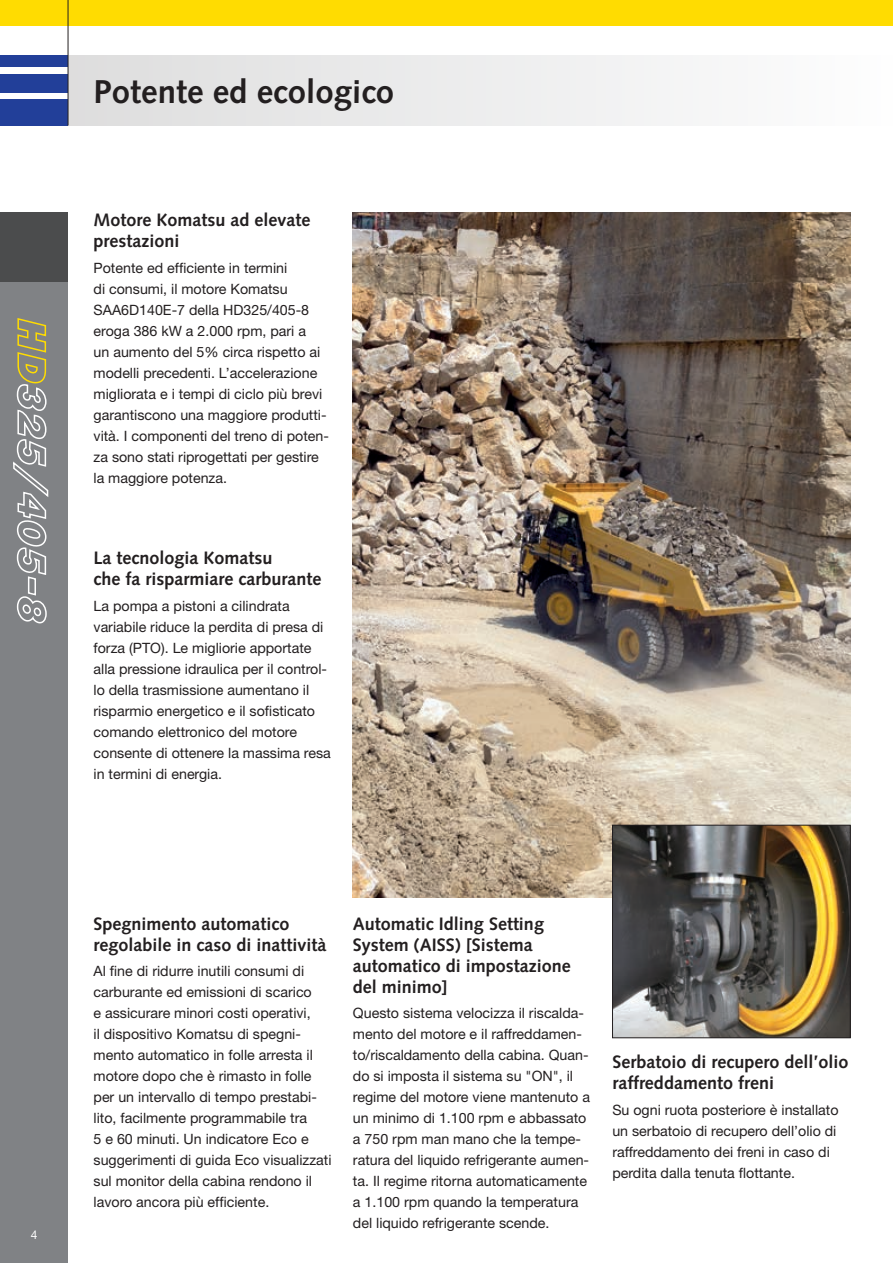
<style>
.page{position:relative;width:893px;height:1263px;background:#fff}
.page>*{position:absolute;margin:0;border:0;box-sizing:border-box;transform-origin:0 0}
.t1{font:700 33px "Syntax LTCE";color:#231f20}
.t2{font:700 18px/21px "Syntax LTCE";color:#231f20}
.t3{font:14.25px/21px "Helvetica Neue LT Pro";color:#231f20}
.t4{font:12px "Helvetica Neue LT Pro";color:#fff}
</style>
<div class="page">
<img style="left:353px;top:213px;width:497px;height:684px">
<div style="left:0;top:213px;width:68px;height:1050px;background:#808285"></div>
<div style="left:0;top:99px;width:68px;height:26px;background:#223f99"></div>
<div style="left:0;top:74px;width:68px;height:18px;background:#223f99"></div>
<div style="left:0;top:55px;width:68px;height:12px;background:#223f99"></div>
<div style="left:0;top:0;width:893px;height:26px;background:#ffdc01"></div>
<div style="left:0;top:213px;width:68px;height:69px;background:#4b4c4d"></div>
<div style="left:68px;top:55px;width:825px;height:70px;background:linear-gradient(to right,#ddddde,#fdfdfe)"></div>
<hr style="left:68px;top:0;width:1px;height:125px;background:#231f20">
<img style="left:614px;top:827px;width:234px;height:209px">
<div style="left:612px;top:825px;width:238px;height:213px;border:1px solid #231f20"></div>
<svg style="left:13px;top:318px;width:36px;height:306px"></svg>
<p class="t4" style="left:31px;top:1227px;width:8px">4</p>
<h1 class="t1" style="left:94px;top:73px;width:302px">Potente ed ecologico</h1>
<p class="t2" style="left:94px;top:210px;width:218px">Motore Komatsu ad elevate prestazioni</p>
<p class="t3" style="left:94px;top:257px;width:237px">Potente ed efficiente in termini<br>di consumi, il motore Komatsu SAA6D140E-7 della HD325/405-8 eroga 386 kW a 2.000 rpm, pari a<br>un aumento del 5% circa rispetto ai modelli precedenti. L’accelerazione migliorata e i tempi di ciclo più brevi garantiscono una maggiore produtti&shy;vità. I componenti del treno di poten&shy;za sono stati riprogettati per gestire la maggiore potenza.</p>
<p class="t2" style="left:94px;top:548px;width:229px">La tecnologia Komatsu<br>che fa risparmiare carburante</p>
<p class="t3" style="left:94px;top:595px;width:239px">La pompa a pistoni a cilindrata variabile riduce la perdita di presa di forza (PTO). Le migliorie apportate alla pressione idraulica per il control&shy;lo della trasmissione aumentano il risparmio energetico e il sofisticato comando elettronico del motore consente di ottenere la massima resa in termini di energia.</p>
<p class="t2" style="left:94px;top:913px;width:235px">Spegnimento automatico regolabile in caso di inattività</p>
<p class="t3" style="left:94px;top:960px;width:240px">Al fine di ridurre inutili consumi di carburante ed emissioni di scarico<br>e assicurare minori costi operativi,<br>il dispositivo Komatsu di spegni&shy;mento automatico in folle arresta il motore dopo che è rimasto in folle per un intervallo di tempo prestabi&shy;lito, facilmente programmabile tra<br>5 e 60 minuti. Un indicatore Eco e suggerimenti di guida Eco visualizzati sul monitor della cabina rendono il lavoro ancora più efficiente.</p>
<p class="t2" style="left:353px;top:913px;width:220px">Automatic Idling Setting<br>System (AISS) [Sistema automatico di impostazione del minimo]</p>
<p class="t3" style="left:353px;top:1002px;width:239px">Questo sistema velocizza il riscalda&shy;mento del motore e il raffreddamen&shy;to/riscaldamento della cabina. Quan&shy;do si imposta il sistema su "ON", il regime del motore viene mantenuto a un minimo di 1.100 rpm e abbassato a 750 rpm man mano che la tempe&shy;ratura del liquido refrigerante aumen&shy;ta. Il regime ritorna automaticamente a 1.100 rpm quando la temperatura del liquido refrigerante scende.</p>
<p class="t2" style="left:612px;top:1052px;width:238px">Serbatoio di recupero dell’olio raffreddamento freni</p>
<p class="t3" style="left:612px;top:1099px;width:228px">Su ogni ruota posteriore è installato un serbatoio di recupero dell’olio di raffreddamento dei freni in caso di perdita dalla tenuta flottante.</p>
</div>
